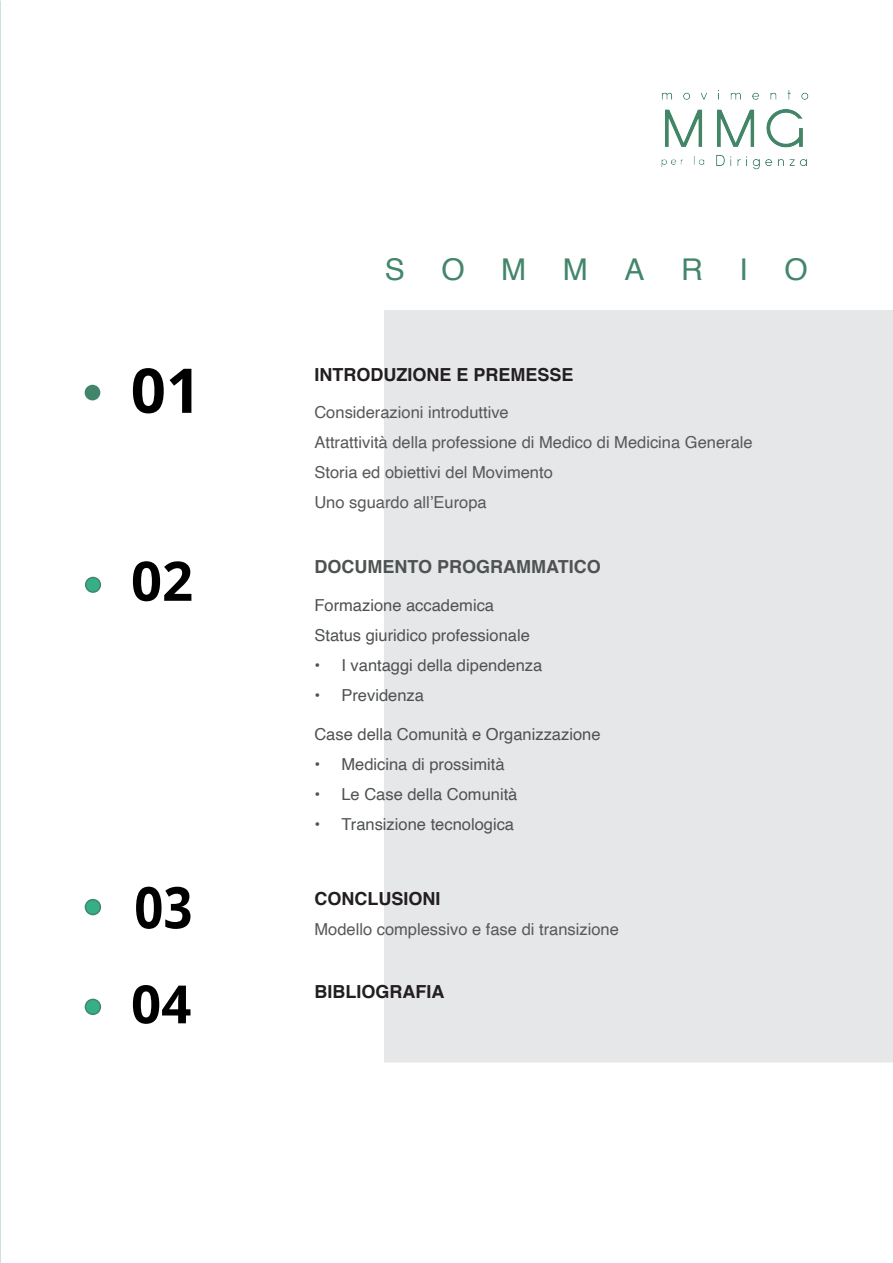
<style>
.page{position:relative;width:893px;height:1263px;background:#fff}
.page>*{position:absolute;margin:0;border:0;box-sizing:border-box;transform-origin:0 0}
.t1{font:700 61.65px "Open Sans";color:#000}
.t2{font:700 57.45px "Open Sans";color:#000;scale:.89 1}
.t3{font:700 54.45px "Open Sans";color:#000}
.t4{font:700 52.8px "Open Sans";color:#000}
.t5{font:30px "Helvetica";letter-spacing:1.22em;color:#42866b}
.t6{font:700 18px "Helvetica";color:#231f20}
.t7{font:700 18px "Helvetica";color:#4f5252}
.t8{font:16.5px "Helvetica";color:#4f5252}
.t9{font:16.5px "Helvetica";color:#57585a}
</style>
<div class="page">
<div style="left:385px;top:311px;width:508px;height:751px;background:#e6e7e9"></div>
<div style="left:85px;top:385px;width:15px;height:15px;background:#41866b;border-radius:50%"></div>
<div style="left:86px;top:577px;width:14px;height:15px;background:#36af89;border-radius:50%"></div>
<div style="left:85px;top:577px;width:16px;height:16px;border:2px solid #41866b;border-radius:50%"></div>
<div style="left:85px;top:900px;width:15px;height:14px;background:#36af89;border-radius:50%"></div>
<div style="left:85px;top:899px;width:16px;height:16px;border:2px solid #41866b;border-radius:50%"></div>
<div style="left:85px;top:999px;width:15px;height:15px;background:#36af89;border-radius:50%"></div>
<div style="left:85px;top:999px;width:16px;height:16px;border:2px solid #41866b;border-radius:50%"></div>
<img style="left:661px;top:90px;width:148px;height:80px">
<h1 class="t1" style="left:131px;top:347px;width:72px">01</h1>
<h3 class="t3" style="left:131px;top:543px;width:64px">02</h3>
<h2 class="t2" style="left:134px;top:867px;width:67px">03</h2>
<h3 class="t4" style="left:131px;top:967px;width:62px">04</h3>
<p class="t5" style="left:385px;top:247px;width:424px">SOMMARIO</p>
<p class="t6" style="left:314px;top:360px;width:261px">INTRODUZIONE E PREMESSE</p>
<p class="t9" style="left:314px;top:400px;width:196px">Considerazioni introduttive</p>
<p class="t9" style="left:314px;top:430px;width:440px">Attrattività della professione di Medico di Medicina Generale</p>
<p class="t9" style="left:314px;top:460px;width:240px">Storia ed obiettivi del Movimento</p>
<p class="t9" style="left:314px;top:490px;width:174px">Uno sguardo all’Europa</p>
<p class="t7" style="left:314px;top:552px;width:288px">DOCUMENTO PROGRAMMATICO</p>
<p class="t8" style="left:314px;top:592px;width:181px">Formazione accademica</p>
<p class="t8" style="left:314px;top:622px;width:217px">Status giuridico professionale</p>
<p class="t8" style="left:314px;top:652px;width:229px">• I vantaggi della dipendenza</p>
<p class="t8" style="left:314px;top:682px;width:111px">• Previdenza</p>
<p class="t8" style="left:314px;top:721px;width:288px">Case della Comunità e Organizzazione</p>
<p class="t8" style="left:314px;top:751px;width:192px">• Medicina di prossimità</p>
<p class="t8" style="left:314px;top:781px;width:205px">• Le Case della Comunità</p>
<p class="t8" style="left:314px;top:811px;width:201px">• Transizione tecnologica</p>
<p class="t6" style="left:314px;top:884px;width:127px">CONCLUSIONI</p>
<p class="t9" style="left:314px;top:916px;width:306px">Modello complessivo e fase di transizione</p>
<p class="t6" style="left:314px;top:977px;width:131px">BIBLIOGRAFIA</p>
</div>
